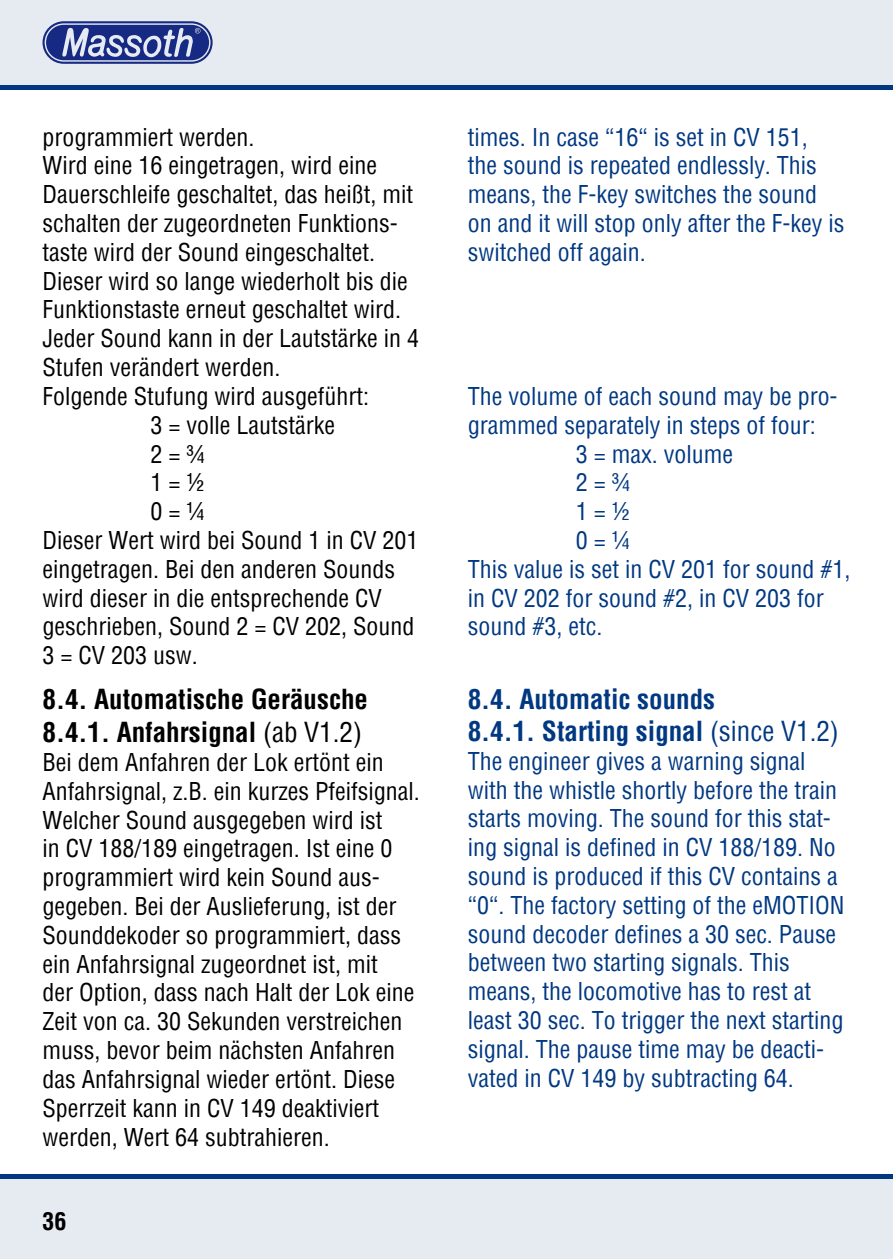
<style>
.page{position:relative;width:893px;height:1259px;background:#fff}
.page>*{position:absolute;margin:0;border:0;box-sizing:border-box;transform-origin:0 0}
.t1{font:700 condensed 27px/33px "Helvetica";color:#000}
.t2{font:700 condensed 27px/32.4px "Helvetica";color:#003882}
.t3{font:condensed 24px/28.8px "Helvetica";color:#000}
.t4{font:condensed 24px/28.8px "Helvetica";color:#003882}
.t5{font:700 condensed 24px "Helvetica";color:#000}
.s1{font-weight:400}
</style>
<div class="page">
<div style="left:0;top:1174px;width:893px;height:85px;background:#e6ebf2"></div>
<div style="left:0;top:0;width:893px;height:85px;background:#e6ebf2"></div>
<svg style="left:43px;top:21px;width:170px;height:43px"></svg>
<hr style="left:0;top:85px;width:893px;height:4px;background:#003882">
<hr style="left:0;top:1174px;width:893px;height:4px;background:#003882">
<p class="t3" style="left:43px;top:122px;width:213px">programmiert werden.</p>
<p class="t3" style="left:43px;top:151px;width:336px">Wird eine 16 eingetragen, wird eine</p>
<p class="t3" style="left:43px;top:180px;width:372px">Dauerschleife geschaltet, das heißt, mit</p>
<p class="t3" style="left:43px;top:208px;width:357px">schalten der zugeordneten Funktions-</p>
<p class="t3" style="left:43px;top:237px;width:334px">taste wird der Sound eingeschaltet.</p>
<p class="t3" style="left:43px;top:266px;width:367px">Dieser wird so lange wiederholt bis die</p>
<p class="t3" style="left:43px;top:295px;width:360px">Funktionstaste erneut geschaltet wird.</p>
<p class="t3" style="left:43px;top:324px;width:378px">Jeder Sound kann in der Lautstärke in 4</p>
<p class="t3" style="left:43px;top:352px;width:239px">Stufen verändert werden.</p>
<p class="t3" style="left:43px;top:381px;width:328px">Folgende Stufung wird ausgeführt:</p>
<p class="t3" style="left:151px;top:410px;width:186px">3 = volle Lautstärke</p>
<p class="t3" style="left:151px;top:439px;width:56px">2 = ¾</p>
<p class="t3" style="left:151px;top:468px;width:56px">1 = ½</p>
<p class="t3" style="left:151px;top:496px;width:56px">0 = ¼</p>
<p class="t3" style="left:43px;top:525px;width:377px">Dieser Wert wird bei Sound 1 in CV 201</p>
<p class="t3" style="left:43px;top:554px;width:354px">eingetragen. Bei den anderen Sounds</p>
<p class="t3" style="left:43px;top:583px;width:341px">wird dieser in die entsprechende CV</p>
<p class="t3" style="left:43px;top:612px;width:373px">geschrieben, Sound 2 = CV 202, Sound</p>
<p class="t3" style="left:43px;top:640px;width:157px">3 = CV 203 usw.</p>
<p class="t1" style="left:43px;top:683px;width:327px">8.4. Automatische Geräusche<br>8.4.1. Anfahrsignal <span class="s1">(ab V1.2)</span></p>
<p class="t3" style="left:43px;top:747px;width:379px">Bei dem Anfahren der Lok ertönt ein Anfahrsignal, z.B. ein kurzes Pfeifsignal.<br>Welcher Sound ausgegeben wird ist<br>in CV 188/189 eingetragen. Ist eine 0 programmiert wird kein Sound aus&shy;gegeben. Bei der Auslieferung, ist der Sounddekoder so programmiert, dass ein Anfahrsignal zugeordnet ist, mit<br>der Option, dass nach Halt der Lok eine Zeit von ca. 30 Sekunden verstreichen muss, bevor beim nächsten Anfahren das Anfahrsignal wieder ertönt. Diese Sperrzeit kann in CV 149 deaktiviert werden, Wert 64 subtrahieren.</p>
<p class="t5" style="left:43px;top:1205px;width:25px">36</p>
<p class="t4" style="left:468px;top:122px;width:378px">times. In case “16“ is set in CV 151,<br>the sound is repeated endlessly. This means, the F-key switches the sound on and it will stop only after the F-key is switched off again.</p>
<p class="t4" style="left:468px;top:381px;width:371px">The volume of each sound may be pro-</p>
<p class="t4" style="left:468px;top:410px;width:349px">grammed separately in steps of four:</p>
<p class="t4" style="left:576px;top:439px;width:159px">3 = max. volume</p>
<p class="t4" style="left:576px;top:468px;width:55px">2 = ¾</p>
<p class="t4" style="left:576px;top:497px;width:55px">1 = ½</p>
<p class="t4" style="left:576px;top:525px;width:55px">0 = ¼</p>
<p class="t4" style="left:468px;top:554px;width:384px">This value is set in CV 201 for sound #1,</p>
<p class="t4" style="left:468px;top:583px;width:358px">in CV 202 for sound #2, in CV 203 for</p>
<p class="t4" style="left:468px;top:612px;width:136px">sound #3, etc.</p>
<p class="t2" style="left:468px;top:682px;width:373px">8.4. Automatic sounds<br>8.4.1. Starting signal <span class="s1">(since V1.2)</span></p>
<p class="t4" style="left:468px;top:746px;width:378px">The engineer gives a warning signal with the whistle shortly before the train starts moving. The sound for this stat&shy;ing signal is defined in CV 188/189. No sound is produced if this CV contains a “0“. The factory setting of the eMOTION sound decoder defines a 30 sec. Pause between two starting signals. This means, the locomotive has to rest at least 30 sec. To trigger the next starting signal. The pause time may be deacti&shy;vated in CV 149 by subtracting 64.</p>
</div>
